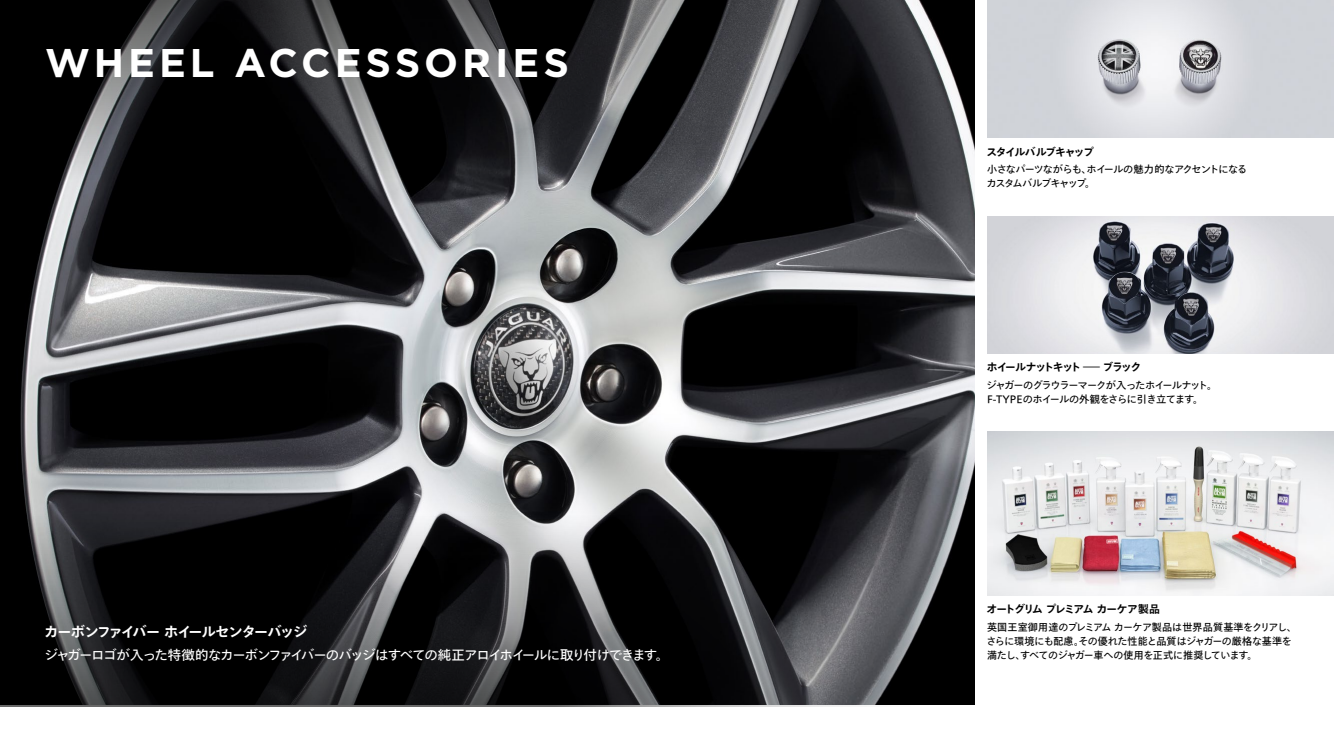
<style>
.page{position:relative;width:1334px;height:750px;background:#fff}
.page>*{position:absolute;margin:0;border:0;box-sizing:border-box;transform-origin:0 0}
.t1{font:700 40px "Gotham";letter-spacing:.1em;color:#fff}
.t2{font:700 14.2px "Tazugane Gothic Std N";letter-spacing:-.08em;color:#fff}
.t3{font:13.5px "Tazugane Gothic Std N";letter-spacing:-.1em;color:#fff}
.t4{font:700 10.8px "Tazugane Gothic Std N";letter-spacing:-.115em;color:#000}
.t5{font:10.2px/13.8px "Tazugane Gothic Std N";letter-spacing:-.035em;color:#000}
.t6{font:10.2px/13.8px "Tazugane Gothic Std N";letter-spacing:-.08em;color:#000}
.t7{font:10.2px/13.8px "Tazugane Gothic Std N";letter-spacing:-.095em;color:#000}
.s1{font-size:7.2px}
</style>
<div class="page">
<img style="left:0;top:180px;width:975px;height:334px">
<svg style="left:0;top:514px;width:975px;height:193px;background:#252627"></svg>
<img style="left:987px;top:0;width:347px;height:138px">
<img style="left:987px;top:216px;width:347px;height:137px">
<img style="left:987px;top:432px;width:347px;height:164px">
<svg style="left:0;top:0;width:975px;height:180px;background:#252627"></svg>
<h1 class="t1" style="left:45px;top:36px;width:526px">WHEEL ACCESSORIES</h1>
<h2 class="t2" style="left:44px;top:621px;width:265px">カーボンファイバー ホイールセンターバッジ</h2>
<h3 class="t3" style="left:45px;top:645px;width:626px">ジャガーロゴが入った特徴的なカーボンファイバーのバッジはすべての純正アロイホイールに取り付けできます。</h3>
<p class="t4" style="left:986px;top:144px;width:109px">スタイルバルブキャップ</p>
<p class="t7" style="left:986px;top:163px;width:262px">小さなパーツながらも、ホイールの魅力的なアクセントになるカスタムバルブキャップ。</p>
<p class="t4" style="left:987px;top:359px;width:156px">ホイールナットキット<span class="s1">—</span>ブラック</p>
<p class="t6" style="left:987px;top:379px;width:232px">ジャガーのグラウラーマークが入ったホイールナット。<br>F-TYPEのホイールの外観をさらに引き立てます。</p>
<p class="t4" style="left:987px;top:602px;width:175px">オートグリム プレミアム カーケア製品</p>
<p class="t5" style="left:986px;top:621px;width:312px">英国王室御用達のプレミアム カーケア製品は世界品質基準をクリアし、さらに環境にも配慮。その優れた性能と品質はジャガーの厳格な基準を満たし、すべてのジャガー車への使用を正式に推奨しています。</p>
</div>
